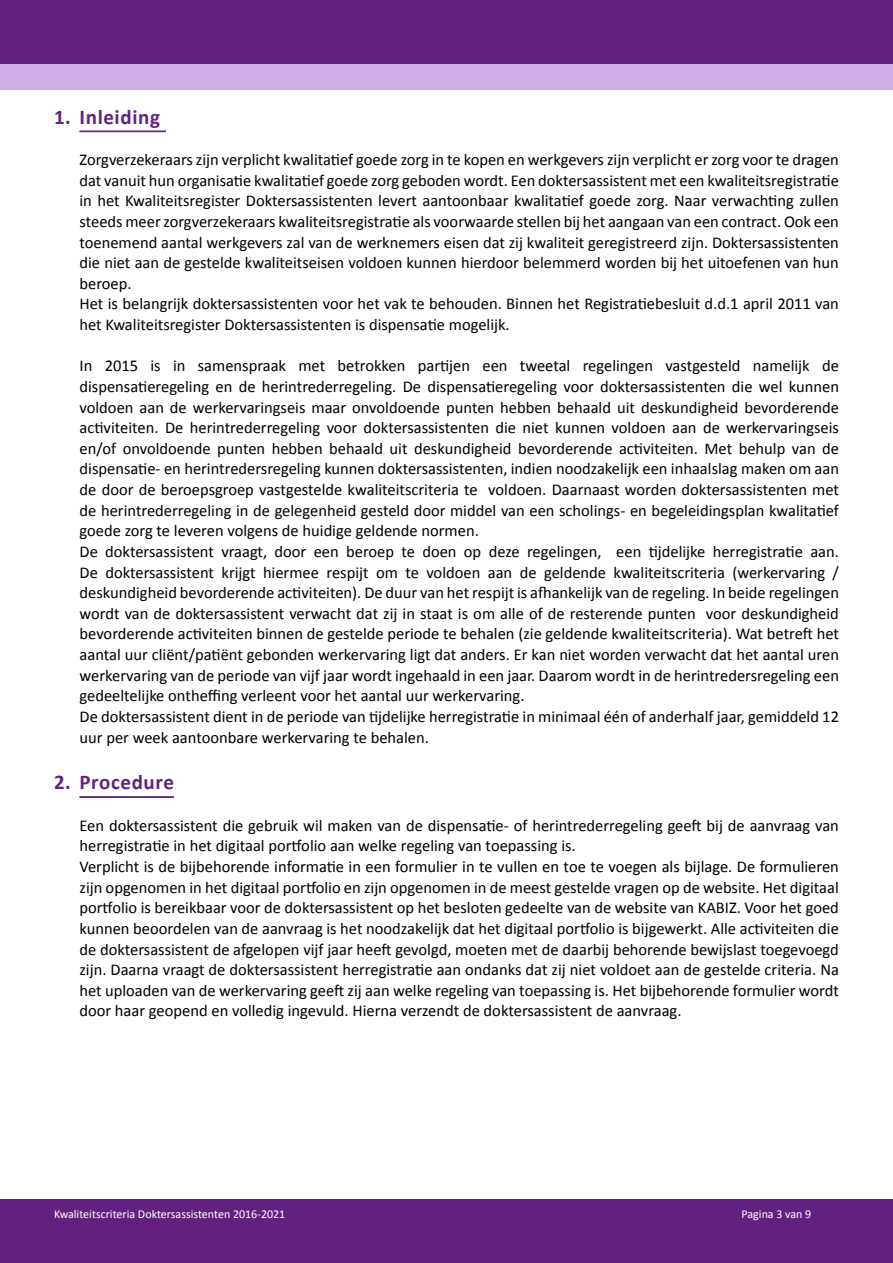
<style>
.page{position:relative;width:893px;height:1263px;background:#fff}
.page>*{position:absolute;margin:0;border:0;box-sizing:border-box;transform-origin:0 0}
.t1{font:700 21px "Calibri";letter-spacing:.03em;color:#63217f}
.t2{font:16.5px/20.7px "Calibri";color:#000}
.t3{font:12px "Calibri";color:#fff}
</style>
<div class="page">
<div style="left:0;top:1199px;width:893px;height:64px;background:#63217f"></div>
<div style="left:0;top:0;width:893px;height:64px;background:#63217f"></div>
<div style="left:0;top:64px;width:893px;height:25px;background:#ceade6"></div>
<hr style="left:80px;top:131px;width:86px;height:1px;background:#63217f">
<hr style="left:80px;top:796px;width:94px;height:1px;background:#63217f">
<hr style="left:80px;top:797px;width:94px;height:1px;background:#63217f">
<p class="t1" style="left:54px;top:103px;width:108px">1. Inleiding</p>
<p class="t2" style="left:79px;top:149px;width:761px">Zorgverzekeraars zijn verplicht kwalitatief goede zorg in te kopen en werkgevers zijn verplicht er zorg voor te dragen dat vanuit hun organisatie kwalitatief goede zorg geboden wordt. Een doktersassistent met een kwaliteitsregistratie in het Kwaliteitsregister Doktersassistenten levert aantoonbaar kwalitatief goede zorg. Naar verwachting zullen steeds meer zorgverzekeraars kwaliteitsregistratie als voorwaarde stellen bij het aangaan van een contract. Ook een toenemend aantal werkgevers zal van de werknemers eisen dat zij kwaliteit geregistreerd zijn. Doktersassistenten die niet aan de gestelde kwaliteitseisen voldoen kunnen hierdoor belemmerd worden bij het uitoefenen van hun beroep.<br>Het is belangrijk doktersassistenten voor het vak te behouden. Binnen het Registratiebesluit d.d.1 april 2011 van het Kwaliteitsregister Doktersassistenten is dispensatie mogelijk.</p>
<p class="t2" style="left:80px;top:355px;width:761px">In 2015 is in samenspraak met betrokken partijen een tweetal regelingen vastgesteld namelijk de dispensatieregeling en de herintrederregeling. De dispensatieregeling voor doktersassistenten die wel kunnen voldoen aan de werkervaringseis maar onvoldoende punten hebben behaald uit deskundigheid bevorderende activiteiten. De herintrederregeling voor doktersassistenten die niet kunnen voldoen aan de werkervaringseis en/of onvoldoende punten hebben behaald uit deskundigheid bevorderende activiteiten. Met behulp van de dispensatie- en herintredersregeling kunnen doktersassistenten, indien noodzakelijk een inhaalslag maken om aan de door de beroepsgroep vastgestelde kwaliteitscriteria te voldoen. Daarnaast worden doktersassistenten met de herintrederregeling in de gelegenheid gesteld door middel van een scholings- en begeleidingsplan kwalitatief goede zorg te leveren volgens de huidige geldende normen.<br>De doktersassistent vraagt, door een beroep te doen op deze regelingen, een tijdelijke herregistratie aan.<br>De doktersassistent krijgt hiermee respijt om te voldoen aan de geldende kwaliteitscriteria (werkervaring / deskundigheid bevorderende activiteiten). De duur van het respijt is afhankelijk van de regeling. In beide regelingen wordt van de doktersassistent verwacht dat zij in staat is om alle of de resterende punten voor deskundigheid bevorderende activiteiten binnen de gestelde periode te behalen (zie geldende kwaliteitscriteria). Wat betreft het aantal uur cliënt/patiënt gebonden werkervaring ligt dat anders. Er kan niet worden verwacht dat het aantal uren werkervaring van de periode van vijf jaar wordt ingehaald in een jaar. Daarom wordt in de herintredersregeling een gedeeltelijke ontheffing verleent voor het aantal uur werkervaring.<br>De doktersassistent dient in de periode van tijdelijke herregistratie in minimaal één of anderhalf jaar, gemiddeld 12 uur per week aantoonbare werkervaring te behalen.</p>
<p class="t1" style="left:54px;top:769px;width:121px">2. Procedure</p>
<p class="t2" style="left:79px;top:815px;width:761px">Een doktersassistent die gebruik wil maken van de dispensatie- of herintrederregeling geeft bij de aanvraag van herregistratie in het digitaal portfolio aan welke regeling van toepassing is.<br>Verplicht is de bijbehorende informatie in een formulier in te vullen en toe te voegen als bijlage. De formulieren zijn opgenomen in het digitaal portfolio en zijn opgenomen in de meest gestelde vragen op de website. Het digitaal portfolio is bereikbaar voor de doktersassistent op het besloten gedeelte van de website van KABIZ. Voor het goed kunnen beoordelen van de aanvraag is het noodzakelijk dat het digitaal portfolio is bijgewerkt. Alle activiteiten die de doktersassistent de afgelopen vijf jaar heeft gevolgd, moeten met de daarbij behorende bewijslast toegevoegd zijn. Daarna vraagt de doktersassistent herregistratie aan ondanks dat zij niet voldoet aan de gestelde criteria. Na het uploaden van de werkervaring geeft zij aan welke regeling van toepassing is. Het bijbehorende formulier wordt door haar geopend en volledig ingevuld. Hierna verzendt de doktersassistent de aanvraag.</p>
<p class="t3" style="left:54px;top:1206px;width:233px">Kwaliteitscriteria Doktersassistenten 2016-2021</p>
<p class="t3" style="left:742px;top:1206px;width:71px">Pagina 3 van 9</p>
</div>
